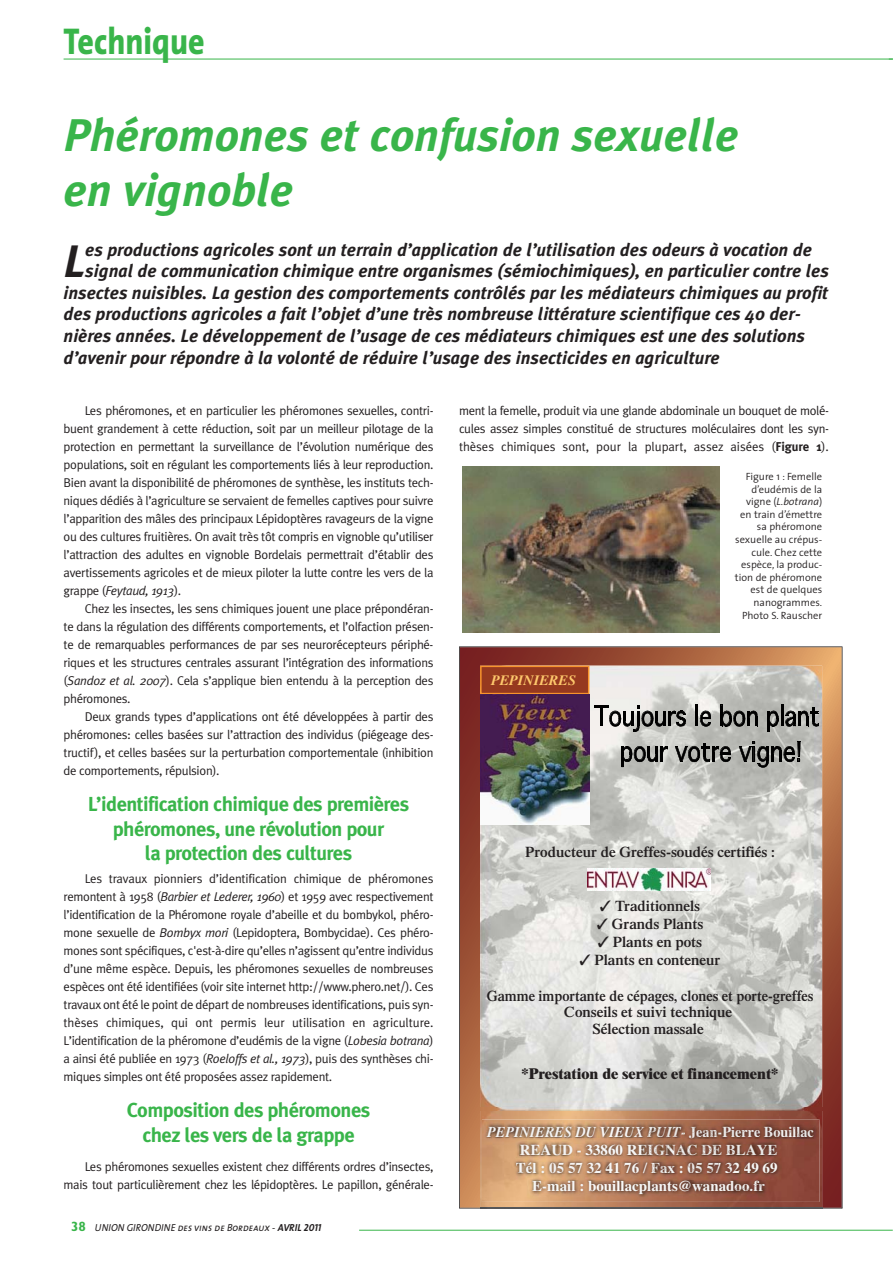
<style>
.page{position:relative;width:893px;height:1263px;background:#fff}
.page>*{position:absolute;margin:0;border:0;box-sizing:border-box;transform-origin:0 0}
.t1{font:italic 700 45.75px/54.9px "Meta Plus";color:#39b54a}
.t2{font:italic 700 45.45px "Meta Plus";color:#231f20}
.t3{font:800 37.5px "The Sans";color:#39b54a;scale:.85 1}
.t4{font:700 20.25px/24.3px "Meta Plus";letter-spacing:-.025em;color:#39b54a;text-align:center}
.t5{font:italic 700 18px "Meta Plus";color:#231f20}
.t6{font:700 15px/18px "Times";color:#f6f6f5;text-align:center}
.t7{font:600 15px "Times";color:#231f20}
.t8{font:600 15px/16.5px "Times";color:#231f20;text-align:center;scale:.95 1}
.t9{font:800 15px "Times";color:#231f20}
.t10{font:italic 700 14.25px "Times";color:#fec86c}
.t11{font:12.75px/18px "Meta Plus Normal";letter-spacing:-.025em;color:#231f20;text-align:justify}
.t12{font:300 10.5px/12.6px "The Sans";color:#231f20;text-align:right}
.t13{font:italic 10.2px "The Sans Caps";color:#231f20;scale:.95 1}
.s1{font-style:italic}
.s2{font-family:"Gill Sans";font-weight:700;font-style:normal;font-size:13.5px;color:#39b54a}
.s3{font-family:"The Sans Bold Caps"}
.s4{font-family:"Meta Plus";font-weight:700}
.s5{font-style:italic;color:#f3f2f2}
.s6{font-style:italic;color:#f3f2f1}
.s7{font-style:italic;color:#f3f3f2}
.s8{font-style:italic;color:#f3f3f1}
.s9{font-style:italic;color:#f4f3f2}
.s10{font-style:italic;color:#f6f5f5}
.s11{font-style:italic;color:#f7f7f6}
.s12{font-style:italic;color:#fafafa}
.s13{font-style:italic;color:#f8f8f8}
.s14{font-style:italic;color:#efeeec}
.s15{font-style:italic;color:#ecebea}
.s16{font-style:italic;color:#eae9e7}
.s17{font-style:italic;color:#ebeae8}
.s18{color:#ebeae8}
.s19{color:#ecebea}
.s20{color:#e9e7e6}
.s21{color:#e9e8e7}
.s22{color:#eae9e7}
.s23{color:#e8e7e6}
.s24{color:#e8e6e5}
.s25{color:#f5f4f2}
.s26{color:#f5f5f4}
.s27{color:#f4f3f2}
.s28{color:#f7f7f6}
.s29{color:#f8f8f8}
.s30{color:#fafafa}
.s31{color:#f7f6f5}
.s32{color:#f3f2f2}
.s33{color:#f5f5f5}
.s34{color:#f7f8f7}
.s35{color:#fbfbfa}
.s36{color:#f6f5f5}
.s37{color:#f2f1f1}
.s38{color:#edebea}
.s39{color:#f5f4f3}
.s40{color:#f6f5f4}
</style>
<div class="page">
<hr style="left:64px;top:59px;width:829px;height:1px;background:#39b54a">
<hr style="left:359px;top:1230px;width:534px;height:1px;background:#39b54a">
<img style="left:462px;top:466px;width:257px;height:166px">
<svg style="left:459px;top:646px;width:383px;height:562px;background:#9e573d"></svg>
<img style="left:480px;top:666px;width:342px;height:441px">
<svg style="left:594px;top:705px;width:92px;height:27px;background:#999895"></svg>
<svg style="left:695px;top:705px;width:16px;height:22px"></svg>
<svg style="left:720px;top:705px;width:38px;height:23px"></svg>
<svg style="left:767px;top:705px;width:52px;height:27px"></svg>
<svg style="left:621px;top:746px;width:47px;height:22px"></svg>
<svg style="left:675px;top:743px;width:56px;height:20px"></svg>
<svg style="left:739px;top:741px;width:62px;height:27px;background:#797a77"></svg>
<svg style="left:480px;top:666px;width:109px;height:28px;background:#9f4220"></svg>
<img style="left:480px;top:694px;width:109px;height:131px">
<img style="left:588px;top:868px;width:123px;height:22px">
<img style="left:480px;top:1110px;width:342px;height:99px">
<img style="left:480px;top:1107px;width:342px;height:3px">
<img style="left:482px;top:1119px;width:337px;height:83px">
<img style="left:487px;top:1126px;width:327px;height:12px">
<img style="left:520px;top:1144px;width:258px;height:11px">
<img style="left:516px;top:1162px;width:265px;height:11px">
<img style="left:532px;top:1180px;width:233px;height:14px">
<h3 class="t3" style="left:64px;top:23px;width:167px">Technique</h3>
<h1 class="t1" style="left:64px;top:113px;width:676px">Phéromones et confusion sexuelle en vignoble</h1>
<h2 class="t2" style="left:64px;top:246px;width:23px">L</h2>
<h3 class="t5" style="left:85px;top:243px;width:728px">es productions agricoles sont un terrain d’application de l’utilisation des odeurs à vocation de</h3>
<h3 class="t5" style="left:85px;top:265px;width:745px">signal de communication chimique entre organismes (sémiochimiques), en particulier contre les</h3>
<h3 class="t5" style="left:64px;top:286px;width:766px">insectes nuisibles. La gestion des comportements contrôlés par les médiateurs chimiques au profit</h3>
<h3 class="t5" style="left:64px;top:308px;width:739px">des productions agricoles a fait l’objet d’une très nombreuse littérature scientifique ces 40 der-</h3>
<h3 class="t5" style="left:64px;top:330px;width:743px">nières années. Le développement de l’usage de ces médiateurs chimiques est une des solutions</h3>
<h3 class="t5" style="left:64px;top:351px;width:658px">d’avenir pour répondre à la volonté de réduire l’usage des insecticides en agriculture</h3>
<p class="t11" style="left:64px;top:403px;width:371px;text-indent:21px">Les phéromones, et en particulier les phéromones sexuelles, contri&shy;buent grandement à cette réduction, soit par un meilleur pilotage de la protection en permettant la surveillance de l’évolution numérique des populations, soit en régulant les comportements liés à leur reproduction.<br>Bien avant la disponibilité de phéromones de synthèse, les instituts tech&shy;niques dédiés à l’agriculture se servaient de femelles captives pour suivre l’apparition des mâles des principaux Lépidoptères ravageurs de la vigne ou des cultures fruitières. On avait très tôt compris en vignoble qu’utiliser l’attraction des adultes en vignoble Bordelais permettrait d’établir des avertissements agricoles et de mieux piloter la lutte contre les vers de la grappe (<span class="s1">Feytaud, 1913</span>).</p>
<p class="t11" style="left:64px;top:601px;width:371px;text-indent:21px">Chez les insectes, les sens chimiques jouent une place prépondéran&shy;te dans la régulation des différents comportements, et l’olfaction présen&shy;te de remarquables performances de par ses neurorécepteurs périphé&shy;riques et les structures centrales assurant l’intégration des informations (<span class="s1">Sandoz et al. 2007</span>). Cela s’applique bien entendu à la perception des phéromones.</p>
<p class="t11" style="left:64px;top:709px;width:371px;text-indent:21px">Deux grands types d’applications ont été développées à partir des phéromones: celles basées sur l’attraction des individus (piégeage des&shy;tructif), et celles basées sur la perturbation comportementale (inhibition de comportements, répulsion).</p>
<h3 class="t4" style="left:88px;top:793px;width:323px">L’identification chimique des premières phéromones, une révolution pour<br>la protection des cultures</h3>
<p class="t11" style="left:64px;top:871px;width:371px;text-indent:21px">Les travaux pionniers d’identification chimique de phéromones remontent à 1958 (<span class="s1">Barbier et Lederer, 1960</span>) et 1959 avec respectivement l’identification de la Phéromone royale d’abeille et du bombykol, phéro&shy;mone sexuelle de <span class="s1">Bombyx mori</span> (Lepidoptera, Bombycidae). Ces phéro&shy;mones sont spécifiques, c'est-à-dire qu’elles n’agissent qu’entre individus d’une même espèce. Depuis, les phéromones sexuelles de nombreuses espèces ont été identifiées (voir site internet http://www.phero.net/). Ces travaux ont été le point de départ de nombreuses identifications, puis syn&shy;thèses chimiques, qui ont permis leur utilisation en agriculture.<br>L’identification de la phéromone d’eudémis de la vigne (<span class="s1">Lobesia botrana</span>) a ainsi été publiée en 1973 (<span class="s1">Roeloffs et al., 1973</span>), puis des synthèses chi&shy;miques simples ont été proposées assez rapidement.</p>
<h3 class="t4" style="left:127px;top:1099px;width:245px">Composition des phéromones chez les vers de la grappe</h3>
<p class="t11" style="left:64px;top:1159px;width:371px;text-align:right">Les phéromones sexuelles existent chez différents ordres d’insectes, mais tout particulièrement chez les lépidoptères. Le papillon, générale-</p>
<p class="t13" style="left:71px;top:1221px;width:265px"><span class="s2">38</span> UNION GIRONDINE des vins de Bordeaux - <span class="s3">AVRIL 2011</span></p>
<p class="t11" style="left:459px;top:403px;width:371px">ment la femelle, produit via une glande abdominale un bouquet de molé&shy;cules assez simples constitué de structures moléculaires dont les syn&shy;thèses chimiques sont, pour la plupart, assez aisées (<span class="s4">Figure 1</span>).</p>
<p class="t10" style="left:491px;top:675px;width:86px">PEPINIERES</p>
<p class="t12" style="left:735px;top:471px;width:89px">Figure 1 : Femelle d’eudémis de la vigne (<span class="s1">L.botrana</span>) en train d’émettre sa phéromone sexuelle au crépus&shy;cule. Chez cette espèce, la produc&shy;tion de phéromone est de quelques nanogrammes.<br>Photo S. Rauscher</p>
<p class="t7" style="left:525px;top:846px;width:251px">Producteur de Greffes-soudés certifiés :</p>
<p class="t7" style="left:600px;top:900px;width:102px">✓ Traditionnels</p>
<p class="t7" style="left:597px;top:918px;width:108px">✓ Grands Plants</p>
<p class="t7" style="left:598px;top:936px;width:106px">✓ Plants en pots</p>
<p class="t7" style="left:580px;top:954px;width:142px">✓ Plants en conteneur</p>
<p class="t8" style="left:487px;top:989px;width:345px">Gamme importante de cépages, clones et porte-greffes<br>Conseils et suivi technique<br>Sélection massale</p>
<p class="t9" style="left:522px;top:1068px;width:258px">*Prestation de service et financement*</p>
<p class="t6" style="left:487px;top:1124px;width:328px"><span class="s5">PE</span><span class="s6">PI</span><span class="s7">NI</span><span class="s8">ER</span><span class="s9">ES</span> <span class="s10">D</span><span class="s11">U</span> <span class="s12">VI</span><span class="s13">EU</span><span class="s14">X</span> <span class="s15">PU</span><span class="s16">IT</span><span class="s17">-</span> <span class="s18">Jea</span><span class="s19">n-</span><span class="s20">Pi</span><span class="s21">er</span><span class="s20">re B</span><span class="s22">o</span><span class="s19">uil</span><span class="s23">la</span><span class="s24">c </span><span class="s25">RE</span><span class="s26">AU</span><span class="s27">D</span> <span class="s28">-</span> <span class="s29">3386</span><span class="s30">0</span> RE<span class="s19">IG</span><span class="s22">NAC</span> <span class="s19">DE</span> <span class="s24">B</span><span class="s22">LAYE<br></span>Tél <span class="s31">:</span> <span class="s32">05</span> <span class="s27">5</span>7 <span class="s33">32</span> <span class="s34">4</span><span class="s35">1</span> 76 <span class="s36">/</span> <span class="s26">F</span><span class="s18">a</span><span class="s19">x</span> <span class="s33">:</span> <span class="s27">0</span><span class="s24">5</span> <span class="s21">57</span> <span class="s37">3</span><span class="s19">2</span> <span class="s38">4</span>9 <span class="s28">6</span><span class="s34">9<br></span>E-<span class="s34">ma</span>il : <span class="s29">b</span><span class="s35">ouilla</span><span class="s34">cp</span><span class="s26">la</span><span class="s36">nt</span><span class="s39">s@</span><span class="s33">wa</span><span class="s40">na</span><span class="s27">do</span><span class="s28">o.</span><span class="s26">fr</span></p>
</div>
